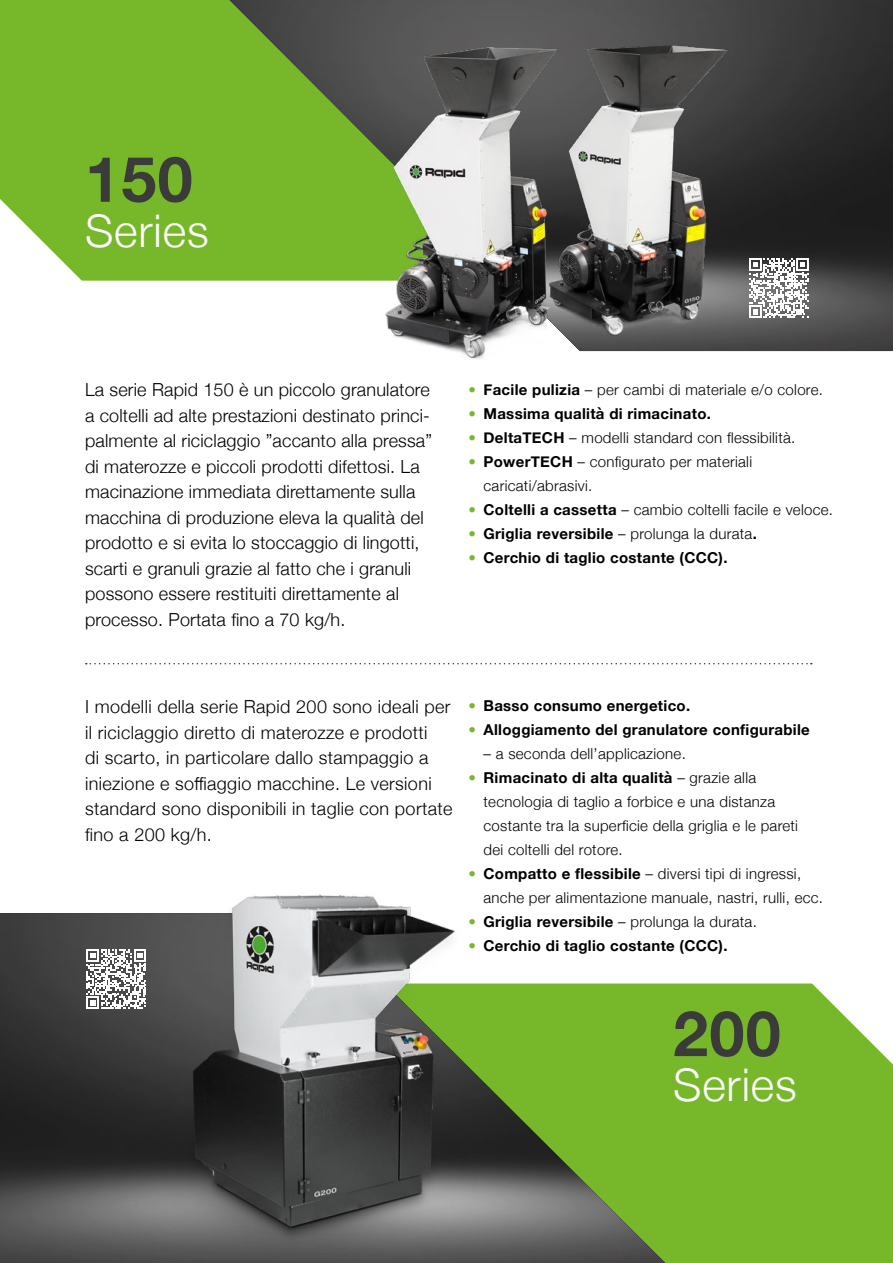
<style>
.page{position:relative;width:893px;height:1263px;background:#fff}
.page>*{position:absolute;margin:0;border:0;box-sizing:border-box;transform-origin:0 0}
.t1{font:700 63px "Helvetica Neue";letter-spacing:.02em;color:#3b3b3a}
.t2{font:300 45px "Helvetica Neue";letter-spacing:.02em;color:#fff}
.t3{font:300 18px/25.5px "Helvetica Neue";letter-spacing:.01em;color:#000}
.t4{font:300 15px/24px "Helvetica Neue";letter-spacing:.02em;color:#000}
.t5{font:700 15px "Helvetica Neue";letter-spacing:.02em;color:#000}
.s1{font-weight:500;color:#76b82a}
.s2{font-weight:700}
.s3{font-weight:300}
</style>
<div class="page">
<div style="left:665px;top:983px;width:228px;height:280px;background:#76b82a"></div>
<img style="left:0;top:913px;width:665px;height:350px">
<div style="left:0;top:0;width:230px;height:281px;background:#76b82a"></div>
<img style="left:230px;top:0;width:663px;height:351px">
<img style="left:376px;top:19px;width:358px;height:340px">
<svg style="left:86px;top:663px;width:726px;height:1px"></svg>
<img style="left:76px;top:894px;width:503px;height:369px">
<svg style="left:749px;top:258px;width:60px;height:60px"></svg>
<svg style="left:86px;top:949px;width:60px;height:60px"></svg>
<h1 class="t1" style="left:85px;top:130px;width:109px">150</h1>
<h2 class="t2" style="left:85px;top:194px;width:125px">Series</h2>
<p class="t3" style="left:85px;top:376px;width:349px">La serie Rapid 150 è un piccolo granulatore a coltelli ad alte prestazioni destinato princi&shy;palmente al riciclaggio ”accanto alla pressa” di materozze e piccoli prodotti difettosi. La macinazione immediata direttamente sulla macchina di produzione eleva la qualità del prodotto e si evita lo stoccaggio di lingotti, scarti e granuli grazie al fatto che i granuli possono essere restituiti direttamente al processo. Portata fino a 70 kg/h.</p>
<p class="t4" style="left:468px;top:377px;width:356px"><span class="s1">•</span> <span class="s2">Facile pulizia</span> – per cambi di materiale e/o colore.</p>
<p class="t5" style="left:468px;top:402px;width:244px"><span class="s1">•</span> Massima qualità di rimacinato.</p>
<p class="t4" style="left:468px;top:425px;width:328px"><span class="s1">•</span> <span class="s2">DeltaTECH</span> – modelli standard con flessibilità.</p>
<p class="t4" style="left:483px;top:449px;width:270px;text-indent:-15px"><span class="s1">•</span> <span class="s2">PowerTECH</span> – configurato per materiali caricati/abrasivi.</p>
<p class="t4" style="left:468px;top:497px;width:366px"><span class="s1">•</span> <span class="s2">Coltelli a cassetta</span> – cambio coltelli facile e veloce.</p>
<p class="t5" style="left:468px;top:522px;width:290px"><span class="s1">•</span> Griglia reversibile <span class="s3">– prolunga la durata</span>.</p>
<p class="t5" style="left:468px;top:546px;width:261px"><span class="s1">•</span> Cerchio di taglio costante (CCC).</p>
<p class="t3" style="left:85px;top:693px;width:369px">I modelli della serie Rapid 200 sono ideali per il riciclaggio diretto di materozze e prodotti<br>di scarto, in particolare dallo stampaggio a iniezione e soffiaggio macchine. Le versioni standard sono disponibili in taglie con portate fino a 200 kg/h.</p>
<p class="t5" style="left:468px;top:693px;width:223px"><span class="s1">•</span> Basso consumo energetico.</p>
<p class="t5" style="left:468px;top:717px;width:343px"><span class="s1">•</span> Alloggiamento del granulatore configurabile</p>
<p class="t4" style="left:483px;top:740px;width:204px">– a seconda dell’applicazione.</p>
<p class="t4" style="left:483px;top:764px;width:316px;text-indent:-15px"><span class="s1">•</span> <span class="s2">Rimacinato di alta qualità</span> – grazie alla tecnologia di taglio a forbice e una distanza costante tra la superficie della griglia e le pareti dei coltelli del rotore.</p>
<p class="t4" style="left:483px;top:860px;width:341px;text-indent:-15px"><span class="s1">•</span> <span class="s2">Compatto e flessibile</span> – diversi tipi di ingressi, anche per alimentazione manuale, nastri, rulli, ecc.</p>
<p class="t5" style="left:468px;top:909px;width:290px"><span class="s1">•</span> Griglia reversibile <span class="s3">– prolunga la durata.</span></p>
<p class="t5" style="left:468px;top:933px;width:261px"><span class="s1">•</span> Cerchio di taglio costante (CCC).</p>
<h1 class="t1" style="left:673px;top:984px;width:109px">200</h1>
<h2 class="t2" style="left:673px;top:1049px;width:125px">Series</h2>
</div>
